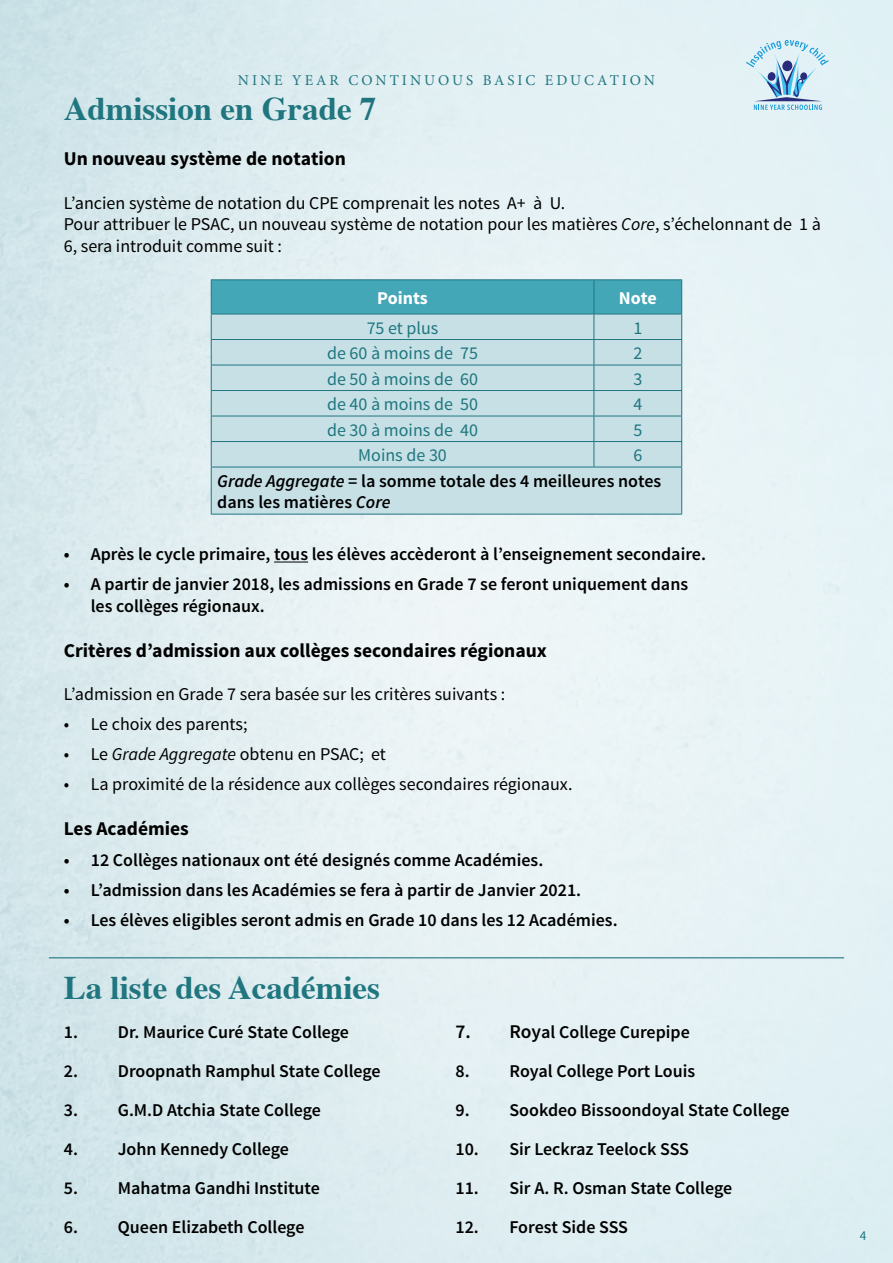
<style>
.page{position:relative;width:893px;height:1263px;background:#fff}
.page>*{position:absolute;margin:0;border:0;box-sizing:border-box;transform-origin:0 0}
.t1{font:700 33px "Times";color:#20767f}
.t2{font:700 19.5px "Source Sans Pro";color:#000}
.t3{font:600 18px/25.5px "Source Sans Pro";color:#000}
.t4{font:18px/21.6px "Source Sans Pro";color:#000}
.t5{font:18px "Source Sans Pro";color:#20767f}
.t6{font:700 18px "Source Sans Pro";color:#fff}
.t7{font:15px "Minion Pro";letter-spacing:.2em;color:#20767f}
.t8{font:13.5px "Source Sans Pro";color:#20767f}
.s1{font-style:italic}
.s2{font-weight:400;color:#20767f}
.s3{font-size:19.5px}
</style>
<div class="page">
<hr style="left:274px;top:562px;width:34px;height:1px;background:#000">
<div style="left:212px;top:468px;width:469px;height:46px;background:#c6e0e6"></div>
<hr style="left:211px;top:279px;width:383px;height:1px;background:#20767f">
<hr style="left:594px;top:279px;width:88px;height:1px;background:#20767f">
<svg style="left:211px;top:280px;width:471px;height:187px;background:#a8d1d9"></svg>
<hr style="left:211px;top:467px;width:383px;height:1px;background:#20767f">
<hr style="left:211px;top:467px;width:1px;height:47px;background:#20767f">
<hr style="left:594px;top:467px;width:88px;height:1px;background:#20767f">
<hr style="left:681px;top:467px;width:1px;height:47px;background:#20767f">
<hr style="left:211px;top:514px;width:383px;height:1px;background:#20767f">
<hr style="left:594px;top:514px;width:88px;height:1px;background:#20767f">
<hr style="left:49px;top:957px;width:795px;height:1px;background:#20767f">
<svg style="left:746px;top:40px;width:83px;height:70px;background:#b9d6e8"></svg>
<p class="t7" style="left:238px;top:71px;width:419px">NINE YEAR CONTINUOUS BASIC EDUCATION</p>
<h1 class="t1" style="left:64px;top:78px;width:314px">Admission en Grade 7</h1>
<p class="t2" style="left:64px;top:146px;width:284px">Un nouveau système de notation</p>
<p class="t4" style="left:64px;top:192px;width:759px">L’ancien système de notation du CPE comprenait les notes A+ à U.<br>Pour attribuer le PSAC, un nouveau système de notation pour les matières <span class="s1">Core</span>, s’échelonnant de 1 à<br>6, sera introduit comme suit :</p>
<p class="t6" style="left:377px;top:286px;width:52px">Points</p>
<p class="t6" style="left:619px;top:286px;width:39px">Note</p>
<p class="t5" style="left:367px;top:316px;width:73px">75 et plus</p>
<p class="t5" style="left:633px;top:316px;width:10px">1</p>
<p class="t5" style="left:327px;top:342px;width:153px">de 60 à moins de 75</p>
<p class="t5" style="left:633px;top:342px;width:10px">2</p>
<p class="t5" style="left:327px;top:367px;width:153px">de 50 à moins de 60</p>
<p class="t5" style="left:633px;top:367px;width:10px">3</p>
<p class="t5" style="left:327px;top:393px;width:153px">de 40 à moins de 50</p>
<p class="t5" style="left:633px;top:393px;width:10px">4</p>
<p class="t5" style="left:327px;top:418px;width:153px">de 30 à moins de 40</p>
<p class="t5" style="left:633px;top:418px;width:10px">5</p>
<p class="t5" style="left:358px;top:444px;width:90px">Moins de 30</p>
<p class="t3" style="left:217px;top:443px;width:446px;text-indent:416px"><span class="s2">6<br></span><span class="s1">Grade Aggregate</span> = la somme totale des 4 meilleures notes</p>
<p class="t3" style="left:217px;top:490px;width:175px">dans les matières <span class="s1">Core</span></p>
<p class="t3" style="left:64px;top:542px;width:644px">• Après le cycle primaire, tous les élèves accèderont à l’enseignement secondaire.</p>
<p class="t3" style="left:91px;top:574px;width:599px;line-height:21.6px;text-indent:-27px">• A partir de janvier 2018, les admissions en Grade 7 se feront uniquement dans les collèges régionaux.</p>
<p class="t2" style="left:64px;top:638px;width:485px">Critères d’admission aux collèges secondaires régionaux</p>
<p class="t4" style="left:64px;top:684px;width:443px">L’admission en Grade 7 sera basée sur les critères suivants :</p>
<p class="t4" style="left:64px;top:714px;width:185px">• Le choix des parents;</p>
<p class="t4" style="left:64px;top:744px;width:324px">• Le <span class="s1">Grade Aggregate</span> obtenu en PSAC; et</p>
<p class="t4" style="left:64px;top:774px;width:510px">• La proximité de la résidence aux collèges secondaires régionaux.</p>
<p class="t2" style="left:64px;top:816px;width:127px">Les Académies</p>
<p class="t3" style="left:64px;top:847px;width:481px">• 12 Collèges nationaux ont été designés comme Académies.</p>
<p class="t3" style="left:64px;top:877px;width:519px">• L’admission dans les Académies se fera à partir de Janvier 2021.</p>
<p class="t3" style="left:64px;top:907px;width:555px">• Les élèves eligibles seront admis en Grade 10 dans les 12 Académies.</p>
<h1 class="t1" style="left:64px;top:956px;width:318px">La liste des Académies</h1>
<p class="t3" style="left:64px;top:1019px;width:287px">1. Dr. Maurice Curé State College</p>
<p class="t3" style="left:64px;top:1058px;width:318px">2. Droopnath Ramphul State College</p>
<p class="t3" style="left:64px;top:1097px;width:259px">3. G.M.D Atchia State College</p>
<p class="t3" style="left:64px;top:1136px;width:227px">4. John Kennedy College</p>
<p class="t3" style="left:64px;top:1175px;width:258px">5. Mahatma Gandhi Institute</p>
<p class="t3" style="left:64px;top:1214px;width:242px">6. Queen Elizabeth College</p>
<p class="t3" style="left:455px;top:1019px;width:236px"><span class="s3">7. Roy</span>al College Curepipe</p>
<p class="t3" style="left:455px;top:1058px;width:241px">8. Royal College Port Louis</p>
<p class="t3" style="left:455px;top:1097px;width:336px">9. Sookdeo Bissoondoyal State College</p>
<p class="t3" style="left:455px;top:1136px;width:235px">10. Sir Leckraz Teelock SSS</p>
<p class="t3" style="left:455px;top:1175px;width:278px">11. Sir A. R. Osman State College</p>
<p class="t3" style="left:455px;top:1214px;width:174px">12. Forest Side SSS</p>
<p class="t8" style="left:860px;top:1227px;width:8px">4</p>
</div>
